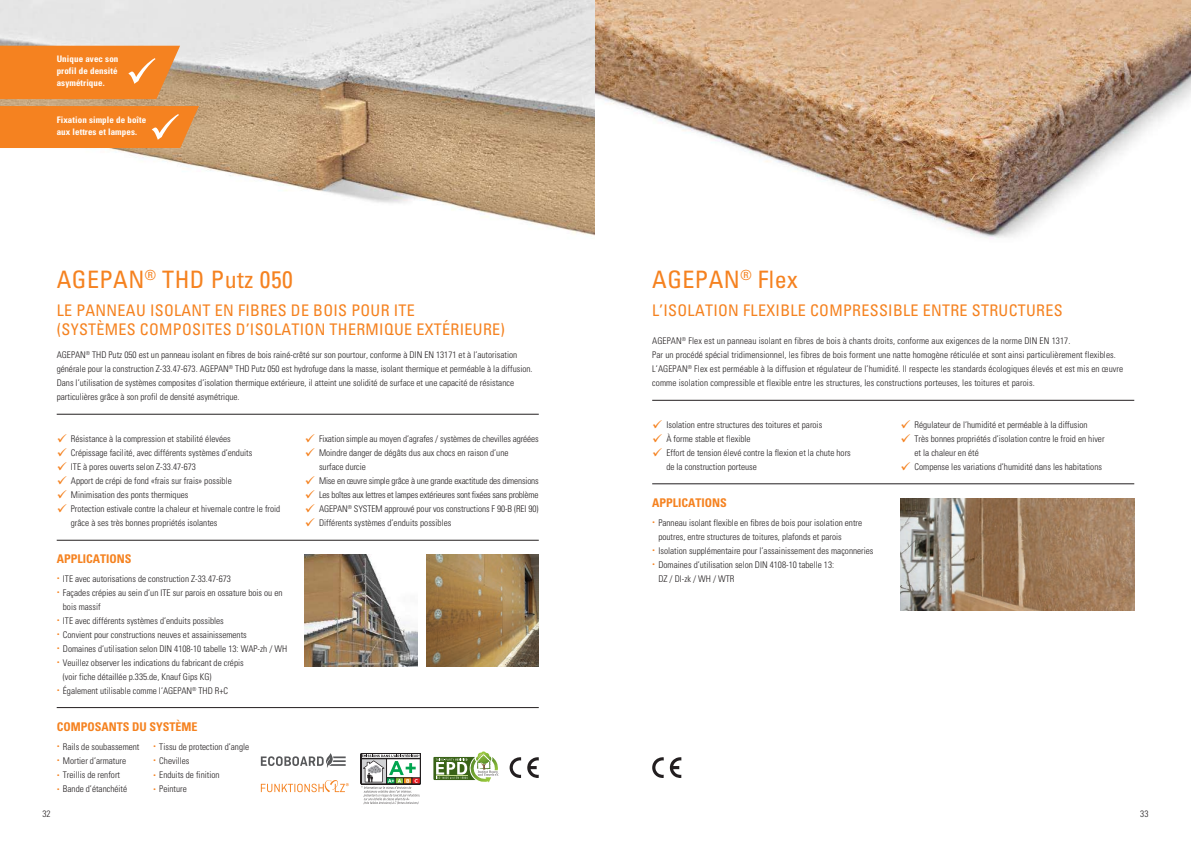
<style>
.page{position:relative;width:1191px;height:842px;background:#fff}
.page>*{position:absolute;margin:0;border:0;box-sizing:border-box;transform-origin:0 0}
.t1{font:condensed 24px "Univers";letter-spacing:.02em;color:#f58220}
.t2{font:condensed 16px/19px "Univers";letter-spacing:.02em;color:#f58220}
.t3{font:700 condensed 12px "Univers";color:#f58220}
.t4{font:300 condensed 9.2px/14px "Univers";color:#231f20}
.t5{font:300 condensed 9.2px "Univers";letter-spacing:-.025em;color:#231f20}
.t6{font:300 condensed 9.2px "Univers";letter-spacing:-.02em;color:#231f20}
.t7{font:700 condensed 9px/12px "Univers";letter-spacing:.01em;color:#fff}
.s1{color:#f58220}
</style>
<div class="page">
<img style="left:0;top:0;width:595px;height:236px">
<hr style="left:57px;top:414px;width:482px;height:1px;background:#231f20">
<hr style="left:57px;top:540px;width:482px;height:1px;background:#231f20">
<hr style="left:57px;top:707px;width:482px;height:1px;background:#231f20">
<img style="left:305px;top:554px;width:112px;height:112px">
<img style="left:426px;top:554px;width:113px;height:112px">
<img style="left:595px;top:0;width:596px;height:239px">
<hr style="left:652px;top:400px;width:482px;height:1px;background:#231f20">
<hr style="left:652px;top:484px;width:482px;height:1px;background:#231f20">
<img style="left:900px;top:498px;width:234px;height:112px">
<svg style="left:433px;top:751px;width:66px;height:31px"></svg>
<hr style="left:436px;top:775px;width:31px;height:1px;background:#c0db88">
<svg style="left:509px;top:757px;width:12px;height:21px"></svg>
<svg style="left:527px;top:757px;width:12px;height:21px"></svg>
<svg style="left:652px;top:757px;width:11px;height:21px"></svg>
<svg style="left:670px;top:757px;width:11px;height:21px"></svg>
<svg style="left:361px;top:753px;width:60px;height:52px"></svg>
<svg style="left:261px;top:780px;width:88px;height:12px"></svg>
<svg style="left:261px;top:753px;width:85px;height:15px"></svg>
<svg style="left:0;top:46px;width:180px;height:53px"></svg>
<div style="left:0;top:106px;width:199px;height:42px;background:#f58220"></div>
<p class="t7" style="left:57px;top:53px;width:63px;text-align:justify">Unique avec son profil de densité asymétrique.</p>
<p class="t7" style="left:57px;top:114px;width:91px">Fixation simple de boîte aux lettres et lampes.</p>
<h1 class="t1" style="left:57px;top:264px;width:238px">AGEPAN<sup>®</sup> THD Putz 050</h1>
<h2 class="t2" style="left:57px;top:301px;width:450px">LE PANNEAU ISOLANT EN FIBRES DE BOIS POUR ITE<br>(SYSTÈMES COMPOSITES D’ISOLATION THERMIQUE EXTÉRIEURE)</h2>
<p class="t4" style="left:57px;top:348px;width:477px">AGEPAN<sup>®</sup> THD Putz 050 est un panneau isolant en fibres de bois rainé-crêté sur son pourtour, conforme à DIN EN 13171 et à l’autorisation générale pour la construction Z-33.47-673. AGEPAN<sup>®</sup> THD Putz 050 est hydrofuge dans la masse, isolant thermique et perméable à la diffusion.<br>Dans l’utilisation de systèmes composites d’isolation thermique extérieure, il atteint une solidité de surface et une capacité de résistance particulières grâce à son profil de densité asymétrique.</p>
<p class="t4" style="left:57px;top:432px;width:176px"><span class="s1">✓</span> Résistance à la compression et stabilité élevées</p>
<p class="t4" style="left:57px;top:446px;width:197px"><span class="s1">✓</span> Crépissage facilité, avec différents systèmes d’enduits</p>
<p class="t4" style="left:57px;top:460px;width:141px"><span class="s1">✓</span> ITE à pores ouverts selon Z-33.47-673</p>
<p class="t4" style="left:57px;top:474px;width:177px"><span class="s1">✓</span> Apport de crépi de fond «frais sur frais» possible</p>
<p class="t4" style="left:57px;top:488px;width:133px"><span class="s1">✓</span> Minimisation des ponts thermiques</p>
<p class="t4" style="left:71px;top:502px;width:211px;text-indent:-14px"><span class="s1">✓</span> Protection estivale contre la chaleur et hivernale contre le froid grâce à ses très bonnes propriétés isolantes</p>
<p class="t4" style="left:305px;top:432px;width:235px"><span class="s1">✓</span> Fixation simple au moyen d’agrafes / systèmes de chevilles agréées</p>
<p class="t4" style="left:319px;top:446px;width:191px;text-indent:-14px"><span class="s1">✓</span> Moindre danger de dégâts dus aux chocs en raison d’une surface durcie</p>
<p class="t6" style="left:305px;top:475px;width:235px"><span class="s1">✓</span> Mise en œuvre simple grâce à une grande exactitude des dimensions</p>
<p class="t5" style="left:305px;top:489px;width:235px"><span class="s1">✓</span> Les boîtes aux lettres et lampes extérieures sont fixées sans problème</p>
<p class="t4" style="left:305px;top:502px;width:235px"><span class="s1">✓</span> AGEPAN<sup>®</sup> SYSTEM approuvé pour vos constructions F 90-B (REI 90)</p>
<p class="t4" style="left:305px;top:516px;width:148px"><span class="s1">✓</span> Différents systèmes d’enduits possibles</p>
<h3 class="t3" style="left:57px;top:551px;width:76px">APPLICATIONS</h3>
<p class="t4" style="left:57px;top:572px;width:176px"><sup>•</sup> ITE avec autorisations de construction Z-33.47-673</p>
<p class="t4" style="left:63px;top:586px;width:221px;text-indent:-6px"><sup>•</sup> Façades crépies au sein d’un ITE sur parois en ossature bois ou en bois massif</p>
<p class="t4" style="left:57px;top:614px;width:169px"><sup>•</sup> ITE avec différents systèmes d’enduits possibles</p>
<p class="t4" style="left:57px;top:628px;width:192px"><sup>•</sup> Convient pour constructions neuves et assainissements</p>
<p class="t4" style="left:57px;top:642px;width:232px"><sup>•</sup> Domaines d’utilisation selon DIN 4108-10 tabelle 13: WAP-zh / WH</p>
<p class="t4" style="left:63px;top:656px;width:182px;text-indent:-6px"><sup>•</sup> Veuillez observer les indications du fabricant de crépis (voir fiche détaillée p.335.de, Knauf Gips KG)</p>
<p class="t4" style="left:57px;top:684px;width:173px"><sup>•</sup> Également utilisable comme l’AGEPAN<sup>®</sup> THD R+C</p>
<h3 class="t3" style="left:57px;top:719px;width:142px">COMPOSANTS DU SYSTÈME</h3>
<p class="t4" style="left:57px;top:740px;width:84px"><sup>•</sup> Rails de soubassement</p>
<p class="t4" style="left:57px;top:754px;width:71px"><sup>•</sup> Mortier d’armature</p>
<p class="t4" style="left:57px;top:768px;width:65px"><sup>•</sup> Treillis de renfort</p>
<p class="t4" style="left:57px;top:782px;width:72px"><sup>•</sup> Bande d’étanchéité</p>
<p class="t4" style="left:153px;top:740px;width:98px"><sup>•</sup> Tissu de protection d’angle</p>
<p class="t4" style="left:153px;top:754px;width:38px"><sup>•</sup> Chevilles</p>
<p class="t4" style="left:153px;top:768px;width:68px"><sup>•</sup> Enduits de finition</p>
<p class="t4" style="left:153px;top:782px;width:35px"><sup>•</sup> Peinture</p>
<h1 class="t1" style="left:652px;top:264px;width:147px">AGEPAN<sup>®</sup> Flex</h1>
<h2 class="t2" style="left:652px;top:301px;width:412px">L’ISOLATION FLEXIBLE COMPRESSIBLE ENTRE STRUCTURES</h2>
<p class="t4" style="left:652px;top:334px;width:472px">AGEPAN<sup>®</sup> Flex est un panneau isolant en fibres de bois à chants droits, conforme aux exigences de la norme DIN EN 1317.<br>Par un procédé spécial tridimensionnel, les fibres de bois forment une natte homogène réticulée et sont ainsi particulièrement flexibles.<br>L’AGEPAN<sup>®</sup> Flex est perméable à la diffusion et régulateur de l’humidité. Il respecte les standards écologiques élevés et est mis en œuvre comme isolation compressible et flexible entre les structures, les constructions porteuses, les toitures et parois.</p>
<p class="t4" style="left:652px;top:418px;width:171px"><span class="s1">✓</span> Isolation entre structures des toitures et parois</p>
<p class="t4" style="left:652px;top:432px;width:100px"><span class="s1">✓</span> À forme stable et flexible</p>
<p class="t4" style="left:666px;top:446px;width:186px;text-indent:-14px"><span class="s1">✓</span> Effort de tension élevé contre la flexion et la chute hors de la construction porteuse</p>
<p class="t4" style="left:900px;top:418px;width:189px"><span class="s1">✓</span> Régulateur de l’humidité et perméable à la diffusion</p>
<p class="t4" style="left:914px;top:432px;width:192px;text-indent:-14px"><span class="s1">✓</span> Très bonnes propriétés d’isolation contre le froid en hiver et la chaleur en été</p>
<p class="t4" style="left:900px;top:460px;width:203px"><span class="s1">✓</span> Compense les variations d’humidité dans les habitations</p>
<h3 class="t3" style="left:652px;top:495px;width:76px">APPLICATIONS</h3>
<p class="t4" style="left:658px;top:516px;width:205px;text-indent:-6px"><sup>•</sup> Panneau isolant flexible en fibres de bois pour isolation entre poutres, entre structures de toitures, plafonds et parois</p>
<p class="t4" style="left:652px;top:544px;width:223px"><sup>•</sup> Isolation supplémentaire pour l’assainissement des maçonneries</p>
<p class="t4" style="left:658px;top:558px;width:177px;text-indent:-6px"><sup>•</sup> Domaines d’utilisation selon DIN 4108-10 tabelle 13:<br>DZ / DI-zk / WH / WTR</p>
<p class="t4" style="left:43px;top:807px;width:10px">32</p>
<p class="t4" style="left:1140px;top:807px;width:10px">33</p>
</div>
